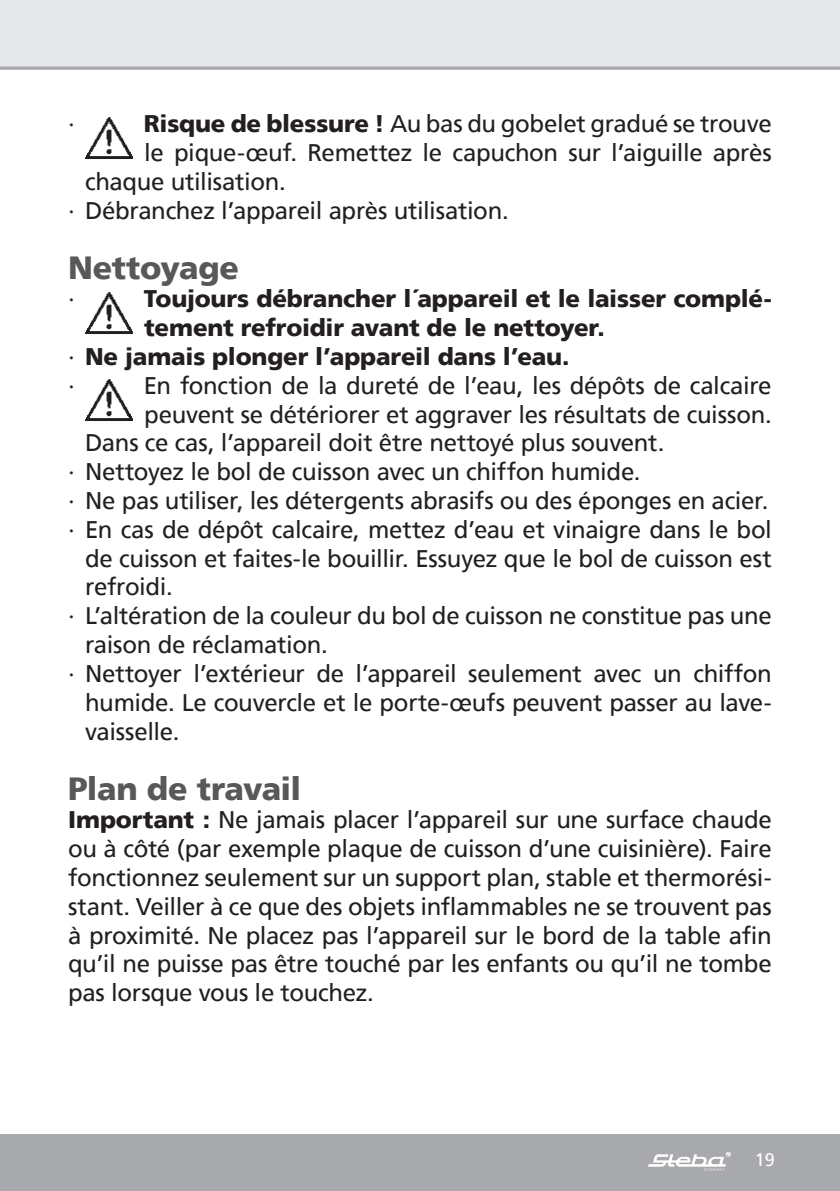
<style>
.page{position:relative;width:840px;height:1191px;background:#fff}
.page>*{position:absolute;margin:0;border:0;box-sizing:border-box;transform-origin:0 0}
.t1{font:900 32px "Frutiger";letter-spacing:-.015em;color:#57585a}
.t2{font:24px/28.8px "Frutiger";letter-spacing:-.015em;color:#231f20;text-align:justify}
.t3{font:900 24px "Frutiger";letter-spacing:-.01em;color:#231f20}
.t4{font:18px "Frutiger";color:#fff}
.s1{font-weight:900}
.s2{font-weight:400}
</style>
<div class="page">
<div style="left:0;top:0;width:839px;height:68px;background:#e6e7e9"></div>
<div style="left:0;top:1134px;width:839px;height:57px;background:#a8a9ad"></div>
<svg style="left:648px;top:1151px;width:82px;height:19px"></svg>
<svg style="left:0;top:66px;width:839px;height:4px;background:#b3b4b8"></svg>
<img style="left:85px;top:117px;width:48px;height:42px">
<img style="left:85px;top:292px;width:48px;height:42px">
<img style="left:85px;top:379px;width:48px;height:42px">
<p class="t2" style="left:68px;top:109px;width:8px">∙</p>
<p class="t2" style="left:144px;top:111px;width:629px"><span class="s1">Risque de blessure !</span> Au bas du gobelet gradué se trouve</p>
<p class="t2" style="left:144px;top:140px;width:629px">le pique-œuf. Remettez le capuchon sur l’aiguille après</p>
<p class="t2" style="left:85px;top:169px;width:202px">chaque utilisation.</p>
<p class="t2" style="left:68px;top:196px;width:442px">∙ Débranchez l’appareil après utilisation.</p>
<h1 class="t1" style="left:68px;top:254px;width:172px">Nettoyage</h1>
<p class="t2" style="left:68px;top:284px;width:8px">∙</p>
<p class="t3" style="left:144px;top:289px;width:629px">Toujours débrancher l´appareil et le laisser complé-</p>
<p class="t3" style="left:144px;top:318px;width:462px">tement refroidir avant de le nettoyer.</p>
<p class="t3" style="left:68px;top:347px;width:502px"><span class="s2">∙</span> Ne jamais plonger l’appareil dans l’eau.</p>
<p class="t2" style="left:68px;top:371px;width:8px">∙</p>
<p class="t2" style="left:144px;top:373px;width:629px">En fonction de la dureté de l’eau, les dépôts de calcaire</p>
<p class="t2" style="left:144px;top:402px;width:628px">peuvent se détériorer et aggraver les résultats de cuisson.</p>
<p class="t2" style="left:85px;top:430px;width:580px">Dans ce cas, l’appareil doit être nettoyé plus souvent.</p>
<p class="t2" style="left:68px;top:457px;width:573px">∙ Nettoyez le bol de cuisson avec un chiffon humide.</p>
<p class="t2" style="left:68px;top:486px;width:701px">∙ Ne pas utiliser, les détergents abrasifs ou des éponges en acier.</p>
<p class="t2" style="left:68px;top:515px;width:705px">∙ En cas de dépôt calcaire, mettez d’eau et vinaigre dans le bol</p>
<p class="t2" style="left:85px;top:546px;width:687px">de cuisson et faites-le bouillir. Essuyez que le bol de cuisson est</p>
<p class="t2" style="left:85px;top:574px;width:89px">refroidi.</p>
<p class="t2" style="left:68px;top:601px;width:704px">∙ L’altération de la couleur du bol de cuisson ne constitue pas une</p>
<p class="t2" style="left:85px;top:632px;width:244px">raison de réclamation.</p>
<p class="t2" style="left:68px;top:659px;width:704px">∙ Nettoyer l’extérieur de l’appareil seulement avec un chiffon</p>
<p class="t2" style="left:85px;top:690px;width:687px">humide. Le couvercle et le porte-œufs peuvent passer au lave-</p>
<p class="t2" style="left:85px;top:718px;width:96px">vaisselle.</p>
<h1 class="t1" style="left:68px;top:775px;width:234px">Plan de travail</h1>
<p class="t2" style="left:68px;top:807px;width:704px"><span class="s1">Important :</span> Ne jamais placer l’appareil sur une surface chaude ou à côté (par exemple plaque de cuisson d’une cuisinière). Faire fonctionnez seulement sur un support plan, stable et thermorési&shy;stant. Veiller à ce que des objets inflammables ne se trouvent pas à proximité. Ne placez pas l’appareil sur le bord de la table afin qu’il ne puisse pas être touché par les enfants ou qu’il ne tombe pas lorsque vous le touchez.</p>
<p class="t4" style="left:754px;top:1152px;width:22px">19</p>
</div>
